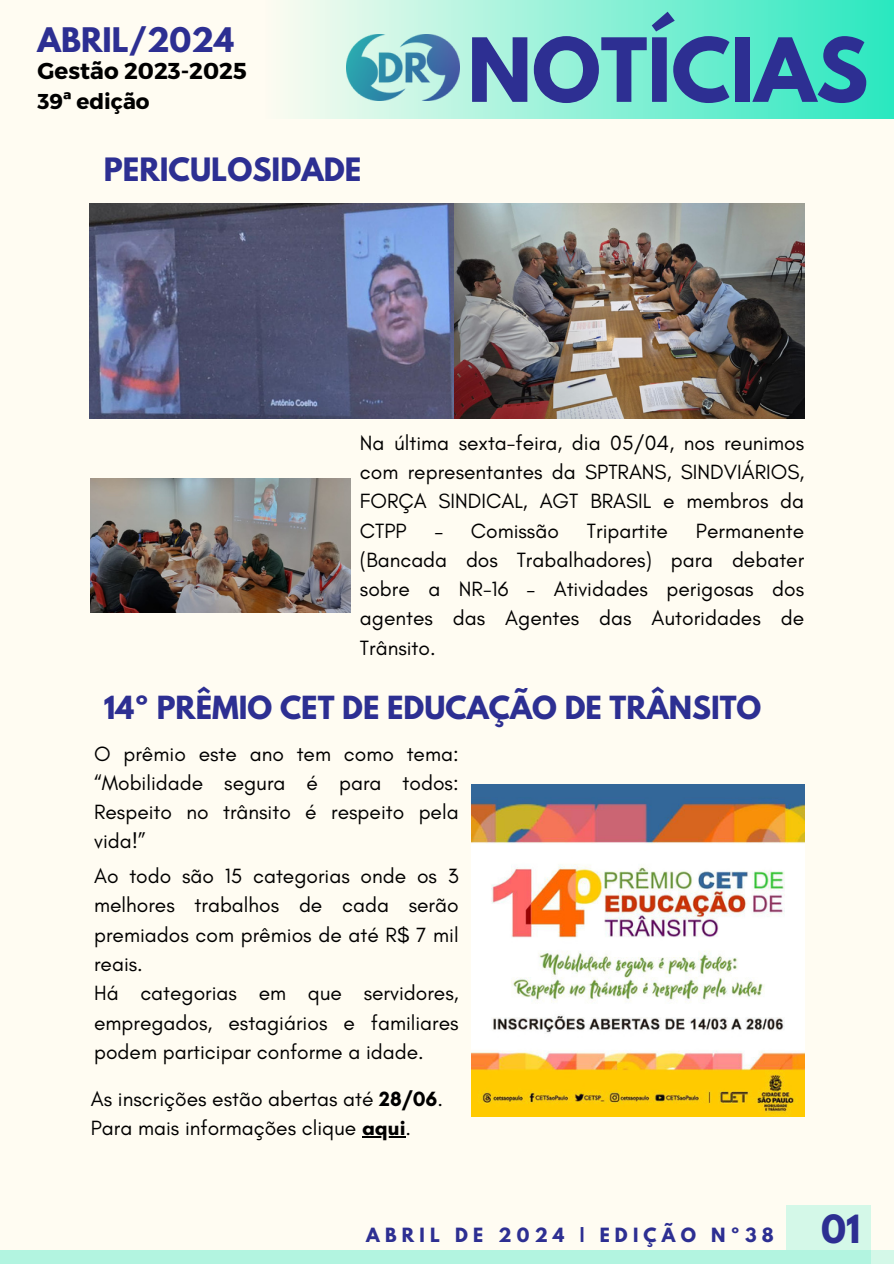
<style>
.page{position:relative;width:894px;height:1264px;background:#fff}
.page>*{position:absolute;margin:0;border:0;box-sizing:border-box;transform-origin:0 0}
.t1{font:700 78.3px "League Spartan";color:#2d2f92}
.t2{font:700 34.5px "League Spartan";color:#2d2f92}
.t3{font:700 30px "League Spartan";color:#2d2f92}
.t4{font:700 28.5px "League Spartan";color:#2d2f92}
.t5{font:700 28.2px "League Spartan";color:#2d2f92}
.t6{font:700 22.95px "Montserrat";color:#000}
.t7{font:700 21.45px "Montserrat";color:#000}
.t8{font:21px/29.2px "Glacial Indifference";color:#000;text-align:justify}
.t9{font:700 17.4px "League Spartan";letter-spacing:.3em;color:#2d2f92}
.s1{font-weight:700}
</style>
<div class="page">
<div style="left:0;top:0;width:893px;height:1263px;background:#fffcf2"></div>
<div style="left:265px;top:0;width:628px;height:119px;background:linear-gradient(to right,#fdfbf1,#2ae8c0)"></div>
<img style="left:346px;top:34px;width:114px;height:67px">
<div style="left:0;top:1250px;width:893px;height:13px;background:#d4f8e8"></div>
<div style="left:0;top:1250px;width:871px;height:13px;background:#b2f4e0"></div>
<div style="left:786px;top:1205px;width:85px;height:45px;background:#d4f8e8"></div>
<img style="left:91px;top:478px;width:260px;height:134px">
<img style="left:89px;top:203px;width:714px;height:215px">
<img style="left:471px;top:784px;width:332px;height:332px">
<hr style="left:362px;top:1136px;width:43px;height:1px;background:#000">
<p class="t3" style="left:37px;top:25px;width:198px">ABRIL/2024</p>
<p class="t6" style="left:37px;top:56px;width:211px">Gestão 2023-2025</p>
<p class="t7" style="left:37px;top:88px;width:114px">39ª edição</p>
<h3 class="t4" style="left:104px;top:155px;width:259px">PERICULOSIDADE</h3>
<p class="t1" style="left:467px;top:31px;width:402px">NOTÍCIAS</p>
<h2 class="t8" style="left:360px;top:428px;width:445px">Na última sexta-feira, dia 05/04, nos reunimos com representantes da SPTRANS, SINDVIÁRIOS, FORÇA SINDICAL, AGT BRASIL e membros da CTPP</h2>
<h2 class="t8" style="left:434px;top:515px;width:126px">– Comissão</h2>
<h2 class="t8" style="left:586px;top:515px;width:83px">Tripartite</h2>
<h2 class="t8" style="left:360px;top:515px;width:445px;text-indent:336px">Permanente (Bancada dos Trabalhadores) para debater sobre a NR-16 – Atividades perigosas dos agentes das Agentes das Autoridades de Trânsito.</h2>
<h4 class="t5" style="left:104px;top:694px;width:658px">14º PRÊMIO CET DE EDUCAÇÃO DE TRÂNSITO</h4>
<h4 class="t8" style="left:94px;top:738px;width:366px">O prêmio este ano tem como tema: “Mobilidade segura é para todos:<br>Respeito no trânsito é respeito pela vida!”</h4>
<h4 class="t8" style="left:94px;top:861px;width:366px;text-align:left">Ao todo são 15 categorias onde os 3 melhores trabalhos de cada serão premiados com prêmios de até R$ 7 mil reais.<br>Há categorias em que servidores, empregados, estagiários e familiares podem participar conforme a idade.</h4>
<p class="t8" style="left:91px;top:1084px;width:354px">As inscrições estão abertas até <span class="s1">28/06</span>.<br>Para mais informações clique <span class="s1">aqui</span>.</p>
<h4 class="t9" style="left:366px;top:1226px;width:409px">ABRIL DE 2024 | EDIÇÃO Nº38</h4>
<p class="t2" style="left:821px;top:1211px;width:41px">01</p>
</div>
